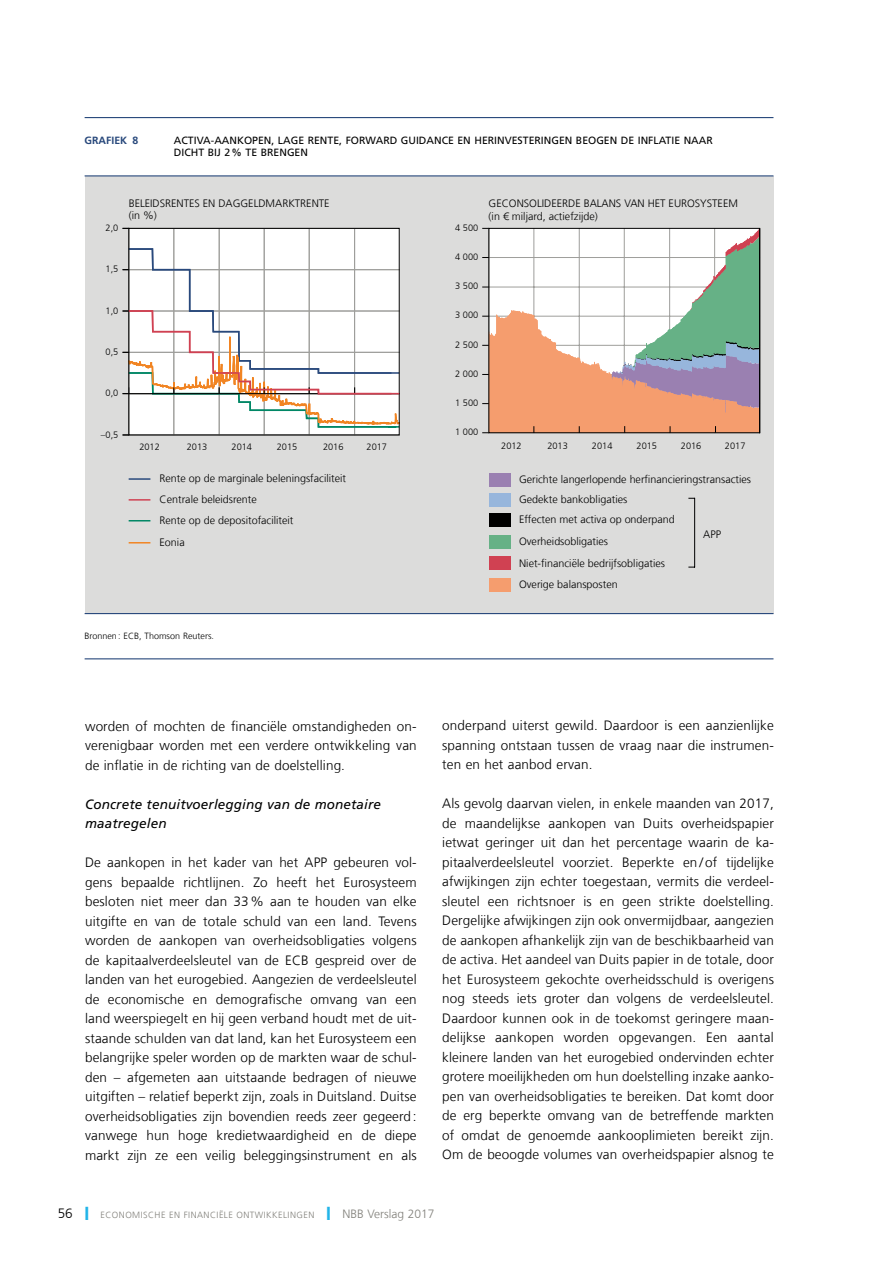
<style>
.page{position:relative;width:893px;height:1263px;background:#fff}
.page>*{position:absolute;margin:0;border:0;box-sizing:border-box;transform-origin:0 0}
.t1{font:300 13.5px/19.5px "Frutiger LT Com";letter-spacing:.01em;color:#000;text-align:justify}
.t2{font:italic 13.5px/19.5px "Frutiger LT Com";letter-spacing:.01em;color:#000}
.t3{font:300 12px "Frutiger LT Com";color:#81807a}
.t4{font:300 10.8px/12.3px "Frutiger LT Com";color:#000}
.t5{font:10.5px/12px "Frutiger LT Com";color:#000}
.t6{font:700 10.5px "Frutiger LT Com";color:#29497c}
.t7{font:300 9.15px "Frutiger LT Com";color:#000}
.t8{font:300 9px "Frutiger LT Com";color:#81807a}
.t9{font:300 9px "Frutiger LT Com";color:#000}
.s1{font-size:13.5px;color:#000}
.s2{color:#22b4e8}
</style>
<div class="page">
<div style="left:85px;top:176px;width:688px;height:438px;background:#dcdcdb"></div>
<hr style="left:85px;top:117px;width:688px;height:1px;background:#29497c">
<hr style="left:85px;top:175px;width:688px;height:1px;background:#29497c">
<hr style="left:85px;top:613px;width:688px;height:1px;background:#29497c">
<hr style="left:85px;top:658px;width:688px;height:1px;background:#29497c">
<div style="left:489px;top:578px;width:21px;height:13px;background:#f59d6e"></div>
<div style="left:489px;top:493px;width:21px;height:13px;background:#97b6dc"></div>
<div style="left:489px;top:513px;width:21px;height:13px;background:#000"></div>
<div style="left:489px;top:535px;width:21px;height:13px;background:#66b186"></div>
<div style="left:489px;top:473px;width:21px;height:13px;background:#9a80b1"></div>
<div style="left:489px;top:557px;width:21px;height:13px;background:#d04152"></div>
<svg style="left:127px;top:118px;width:274px;height:542px"></svg>
<div style="left:128px;top:228px;width:272px;height:207px;border:1px solid #000"></div>
<svg style="left:482px;top:228px;width:278px;height:205px;background:#d8c5b6"></svg>
<svg style="left:123px;top:247px;width:278px;height:181px;background:#f0ecea"></svg>
<hr style="left:694px;top:498px;width:1px;height:69px;background:#000">
<p class="t6" style="left:85px;top:134px;width:20px">GRAFIEK</p>
<p class="t6" style="left:132px;top:134px;width:7px">8</p>
<p class="t5" style="left:174px;top:135px;width:540px">ACTIVA-AANKOPEN, LAGE RENTE, FORWARD GUIDANCE EN HERINVESTERINGEN BEOGEN DE INFLATIE NAAR<br>DICHT BIJ 2% TE BRENGEN</p>
<p class="t7" style="left:106px;top:222px;width:14px">2,0</p>
<p class="t7" style="left:106px;top:264px;width:14px">1,5</p>
<p class="t7" style="left:106px;top:305px;width:14px">1,0</p>
<p class="t7" style="left:106px;top:346px;width:14px">0,5</p>
<p class="t7" style="left:106px;top:387px;width:14px">0,0</p>
<p class="t7" style="left:101px;top:429px;width:19px">–0,5</p>
<p class="t4" style="left:129px;top:197px;width:202px;line-height:11.9px">BELEIDSRENTES EN DAGGELDMARKTRENTE (in %)</p>
<p class="t7" style="left:455px;top:222px;width:25px">4 500</p>
<p class="t7" style="left:455px;top:251px;width:25px">4 000</p>
<p class="t7" style="left:455px;top:280px;width:25px">3 500</p>
<p class="t7" style="left:455px;top:310px;width:25px">3 000</p>
<p class="t7" style="left:455px;top:339px;width:25px">2 500</p>
<p class="t7" style="left:455px;top:368px;width:25px">2 000</p>
<p class="t7" style="left:455px;top:397px;width:25px">1 500</p>
<p class="t7" style="left:455px;top:426px;width:25px">1 000</p>
<p class="t4" style="left:489px;top:197px;width:251px">GECONSOLIDEERDE BALANS VAN HET EUROSYSTEEM (in € miljard, actiefzijde)</p>
<p class="t7" style="left:139px;top:442px;width:22px">2012</p>
<p class="t7" style="left:187px;top:442px;width:22px">2013</p>
<p class="t7" style="left:232px;top:442px;width:22px">2014</p>
<p class="t7" style="left:277px;top:442px;width:22px">2015</p>
<p class="t7" style="left:323px;top:442px;width:22px">2016</p>
<p class="t7" style="left:367px;top:442px;width:22px">2017</p>
<p class="t7" style="left:501px;top:440px;width:22px">2012</p>
<p class="t7" style="left:547px;top:440px;width:22px">2013</p>
<p class="t7" style="left:592px;top:440px;width:22px">2014</p>
<p class="t7" style="left:636px;top:440px;width:22px">2015</p>
<p class="t7" style="left:681px;top:440px;width:22px">2016</p>
<p class="t7" style="left:725px;top:440px;width:22px">2017</p>
<p class="t4" style="left:160px;top:467px;width:188px;line-height:21px">Rente op de marginale beleningsfaciliteit<br>Centrale beleidsrente</p>
<p class="t4" style="left:160px;top:536px;width:27px">Eonia</p>
<p class="t4" style="left:160px;top:514px;width:135px">Rente op de depositofaciliteit</p>
<p class="t4" style="left:519px;top:473px;width:233px">Gerichte langerlopende herfinancieringstransacties</p>
<p class="t4" style="left:519px;top:489px;width:157px;line-height:20.2px">Gedekte bankobligaties<br>Effecten met activa op onderpand</p>
<p class="t4" style="left:519px;top:535px;width:91px">Overheidsobligaties</p>
<p class="t4" style="left:519px;top:557px;width:147px">Niet-financiële bedrijfsobligaties</p>
<p class="t4" style="left:519px;top:578px;width:100px">Overige balansposten</p>
<p class="t4" style="left:703px;top:528px;width:19px">APP</p>
<p class="t9" style="left:85px;top:631px;width:131px">Bronnen: ECB, Thomson Reuters.</p>
<p class="t1" style="left:85px;top:716px;width:333px">worden of mochten de financiële omstandigheden on&shy;verenigbaar worden met een verdere ontwikkeling van de inflatie in de richting van de doelstelling.</p>
<p class="t2" style="left:85px;top:794px;width:298px">Concrete tenuitvoerlegging van de monetaire maatregelen</p>
<p class="t1" style="left:85px;top:852px;width:333px">De aankopen in het kader van het APP gebeuren vol&shy;gens bepaalde richtlijnen. Zo heeft het Eurosysteem besloten niet meer dan 33% aan te houden van elke uitgifte en van de totale schuld van een land. Tevens worden de aankopen van overheidsobligaties volgens de kapitaalverdeelsleutel van de ECB gespreid over de landen van het eurogebied. Aangezien de verdeelsleutel de economische en demografische omvang van een land weerspiegelt en hij geen verband houdt met de uit&shy;staande schulden van dat land, kan het Eurosysteem een belangrijke speler worden op de markten waar de schul&shy;den – afgemeten aan uitstaande bedragen of nieuwe uitgiften – relatief beperkt zijn, zoals in Duitsland. Duitse overheidsobligaties zijn bovendien reeds zeer gegeerd : vanwege hun hoge kredietwaardigheid en de diepe markt zijn ze een veilig beleggingsinstrument en als</p>
<p class="t1" style="left:442px;top:716px;width:333px">onderpand uiterst gewild. Daardoor is een aanzienlijke spanning ontstaan tussen de vraag naar die instrumen&shy;ten en het aanbod ervan.</p>
<p class="t1" style="left:442px;top:794px;width:333px">Als gevolg daarvan vielen, in enkele maanden van 2017, de maandelijkse aankopen van Duits overheidspapier ietwat geringer uit dan het percentage waarin de ka&shy;pitaalverdeelsleutel voorziet. Beperkte en / of tijdelijke afwijkingen zijn echter toegestaan, vermits die verdeel&shy;sleutel een richtsnoer is en geen strikte doelstelling.<br>Dergelijke afwijkingen zijn ook onvermijdbaar, aangezien de aankopen afhankelijk zijn van de beschikbaarheid van de activa. Het aandeel van Duits papier in de totale, door het Eurosysteem gekochte overheidsschuld is overigens nog steeds iets groter dan volgens de verdeelsleutel.<br>Daardoor kunnen ook in de toekomst geringere maan&shy;delijkse aankopen worden opgevangen. Een aantal kleinere landen van het eurogebied ondervinden echter grotere moeilijkheden om hun doelstelling inzake aanko&shy;pen van overheidsobligaties te bereiken. Dat komt door de erg beperkte omvang van de betreffende markten of omdat de genoemde aankooplimieten bereikt zijn.<br>Om de beoogde volumes van overheidspapier alsnog te</p>
<p class="t8" style="left:58px;top:1209px;width:55px"><span class="s1">56</span> <span class="s2">❙</span> Economische</p>
<p class="t8" style="left:169px;top:1209px;width:21px">en financi</p>
<p class="t8" style="left:219px;top:1209px;width:25px">ële ontwikkelingen</p>
<p class="t3" style="left:327px;top:1206px;width:109px"><span class="s2">❙</span> NBB Verslag 2017</p>
</div>
